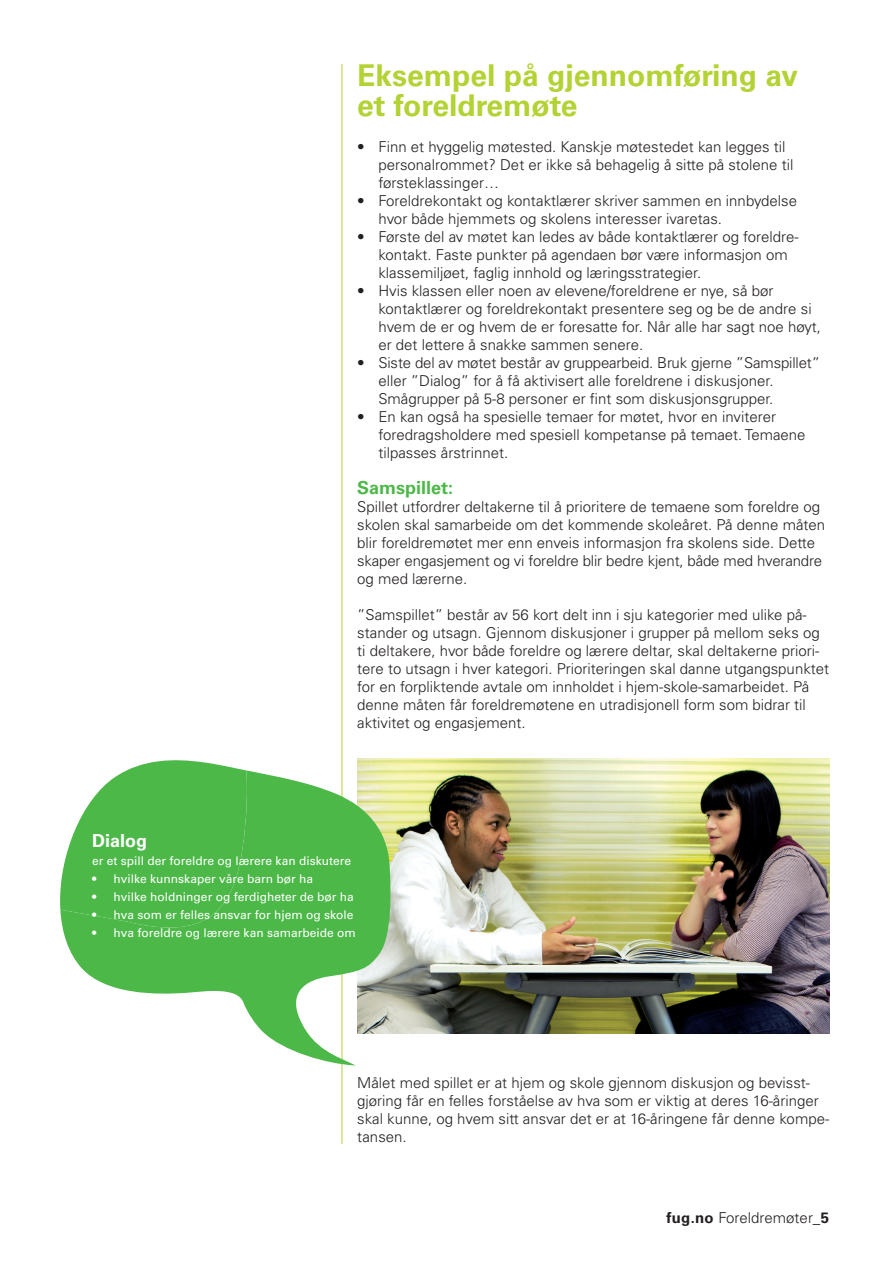
<style>
.page{position:relative;width:893px;height:1263px;background:#fff}
.page>*{position:absolute;margin:0;border:0;box-sizing:border-box;transform-origin:0 0}
.t1{font:700 30px/30px "Univers LT Std";color:#b3d234}
.t2{font:700 18px "Univers LT Std";color:#4cb848}
.t3{font:700 18px "Univers LT Std";color:#fff}
.t4{font:300 15px/18px "Univers LT Std";color:#231f20}
.t5{font:12px "Univers LT Std";color:#fff}
.s1{font-weight:700}
</style>
<div class="page">
<img style="left:357px;top:758px;width:472px;height:275px">
<hr style="left:342px;top:64px;width:1px;height:1080px;background:#b3d234">
<svg style="left:65px;top:770px;width:325px;height:295px;fill:#4cb848"></svg>
<svg style="left:60px;top:760px;width:188px;height:177px"></svg>
<p class="t1" style="left:357px;top:60px;width:442px">Eksempel på gjennomføring av et foreldremøte</p>
<p class="t4" style="left:357px;top:137px;width:430px">• Finn et hyggelig møtested. Kanskje møtestedet kan legges til</p>
<p class="t4" style="left:378px;top:155px;width:416px">personalrommet? Det er ikke så behagelig å sitte på stolene til</p>
<p class="t4" style="left:378px;top:173px;width:122px">førsteklassinger…</p>
<p class="t4" style="left:357px;top:191px;width:441px">• Foreldrekontakt og kontaktlærer skriver sammen en innbydelse</p>
<p class="t4" style="left:378px;top:209px;width:345px">hvor både hjemmets og skolens interesser ivaretas.</p>
<p class="t4" style="left:357px;top:227px;width:443px">• Første del av møtet kan ledes av både kontaktlærer og foreldre-</p>
<p class="t4" style="left:378px;top:245px;width:411px">kontakt. Faste punkter på agendaen bør være informasjon om</p>
<p class="t4" style="left:378px;top:263px;width:324px">klassemiljøet, faglig innhold og læringsstrategier.</p>
<p class="t4" style="left:357px;top:281px;width:418px">• Hvis klassen eller noen av elevene/foreldrene er nye, så bør</p>
<p class="t4" style="left:378px;top:299px;width:435px">kontaktlærer og foreldrekontakt presentere seg og be de andre si</p>
<p class="t4" style="left:378px;top:317px;width:444px">hvem de er og hvem de er foresatte for. Når alle har sagt noe høyt,</p>
<p class="t4" style="left:378px;top:335px;width:266px">er det lettere å snakke sammen senere.</p>
<p class="t4" style="left:357px;top:353px;width:464px">• Siste del av møtet består av gruppearbeid. Bruk gjerne ”Samspillet”</p>
<p class="t4" style="left:378px;top:371px;width:397px">eller ”Dialog” for å få aktivisert alle foreldrene i diskusjoner.</p>
<p class="t4" style="left:378px;top:389px;width:396px">Smågrupper på 5-8 personer er fint som diskusjonsgrupper.</p>
<p class="t4" style="left:357px;top:407px;width:420px">• En kan også ha spesielle temaer for møtet, hvor en inviterer</p>
<p class="t4" style="left:378px;top:425px;width:429px">foredragsholdere med spesiell kompetanse på temaet. Temaene tilpasses årstrinnet.</p>
<p class="t2" style="left:357px;top:477px;width:98px">Samspillet:</p>
<p class="t4" style="left:357px;top:497px;width:469px">Spillet utfordrer deltakerne til å prioritere de temaene som foreldre og skolen skal samarbeide om det kommende skoleåret. På denne måten blir foreldremøtet mer enn enveis informasjon fra skolens side. Dette skaper engasjement og vi foreldre blir bedre kjent, både med hverandre og med lærerne.</p>
<p class="t4" style="left:357px;top:605px;width:473px">”Samspillet” består av 56 kort delt inn i sju kategorier med ulike på&shy;stander og utsagn. Gjennom diskusjoner i grupper på mellom seks og ti deltakere, hvor både foreldre og lærere deltar, skal deltakerne priori&shy;tere to utsagn i hver kategori. Prioriteringen skal danne utgangspunktet for en forpliktende avtale om innholdet i hjem-skole-samarbeidet. På denne måten får foreldremøtene en utradisjonell form som bidrar til aktivitet og engasjement.</p>
<p class="t3" style="left:92px;top:830px;width:57px">Dialog</p>
<p class="t5" style="left:92px;top:853px;width:260px">er et spill der foreldre og lærere kan diskutere</p>
<p class="t5" style="left:92px;top:871px;width:223px">• hvilke kunnskaper våre barn bør ha</p>
<p class="t5" style="left:92px;top:889px;width:263px">• hvilke holdninger og ferdigheter de bør ha</p>
<p class="t5" style="left:92px;top:907px;width:263px">• hva som er felles ansvar for hjem og skole</p>
<p class="t5" style="left:92px;top:925px;width:265px">• hva foreldre og lærere kan samarbeide om</p>
<p class="t4" style="left:357px;top:1073px;width:473px">Målet med spillet er at hjem og skole gjennom diskusjon og bevisst&shy;gjøring får en felles forståelse av hva som er viktig at deres 16-åringer skal kunne, og hvem sitt ansvar det er at 16-åringene får denne kompe&shy;tansen.</p>
<p class="t4" style="left:666px;top:1208px;width:164px"><span class="s1">fug.no</span> Foreldremøter_<span class="s1">5</span></p>
</div>
